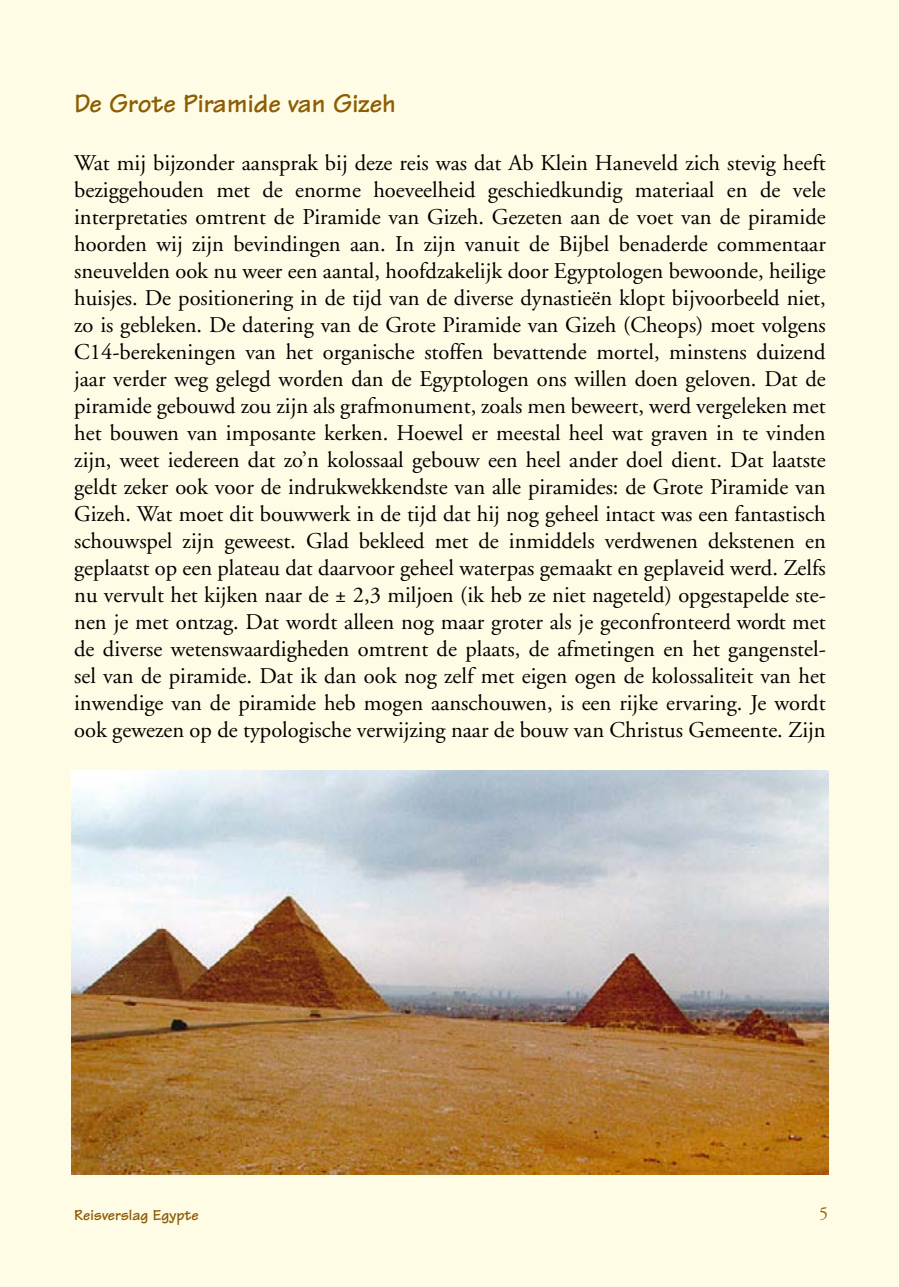
<style>
.page{position:relative;width:899px;height:1287px;background:#fffce6}
.page>*{position:absolute;margin:0;border:0;box-sizing:border-box;transform-origin:0 0}
.t1{font:700 27px "Tekton";color:#8d5d04}
.t2{font:22.5px/27px "Adobe Garamond";color:#000;text-align:justify}
.t3{font:18px "Adobe Garamond";color:#8d5d04}
.t4{font:700 15.75px "Tekton";color:#8d5d04}
</style>
<div class="page">
<img style="left:72px;top:771px;width:756px;height:403px">
<p class="t1" style="left:74px;top:87px;width:323px">De Grote Piramide van Gizeh</p>
<p class="t2" style="left:74px;top:150px;width:753px">Wat mij bijzonder aansprak bij deze reis was dat Ab Klein Haneveld zich stevig heeft beziggehouden met de enorme hoeveelheid geschiedkundig materiaal en de vele interpretaties omtrent de Piramide van Gizeh. Gezeten aan de voet van de piramide hoorden wij zijn bevindingen aan. In zijn vanuit de Bijbel benaderde commentaar sneuvelden ook nu weer een aantal, hoofdzakelijk door Egyptologen bewoonde, heilige huisjes. De positionering in de tijd van de diverse dynastieën klopt bijvoorbeeld niet, zo is gebleken. De datering van de Grote Piramide van Gizeh (Cheops) moet volgens C14-berekeningen van het organische stoffen bevattende mortel, minstens duizend jaar verder weg gelegd worden dan de Egyptologen ons willen doen geloven. Dat de piramide gebouwd zou zijn als grafmonument, zoals men beweert, werd vergeleken met het bouwen van imposante kerken. Hoewel er meestal heel wat graven in te vinden zijn, weet iedereen dat zo’n kolossaal gebouw een heel ander doel dient. Dat laatste geldt zeker ook voor de indrukwekkendste van alle piramides: de Grote Piramide van Gizeh. Wat moet dit bouwwerk in de tijd dat hij nog geheel intact was een fantastisch schouwspel zijn geweest. Glad bekleed met de inmiddels verdwenen dekstenen en geplaatst op een plateau dat daarvoor geheel waterpas gemaakt en geplaveid werd. Zelfs nu vervult het kijken naar de ± 2,3 miljoen (ik heb ze niet nageteld) opgestapelde ste&shy;nen je met ontzag. Dat wordt alleen nog maar groter als je geconfronteerd wordt met de diverse wetenswaardigheden omtrent de plaats, de afmetingen en het gangenstel&shy;sel van de piramide. Dat ik dan ook nog zelf met eigen ogen de kolossaliteit van het inwendige van de piramide heb mogen aanschouwen, is een rijke ervaring. Je wordt ook gewezen op de typologische verwijzing naar de bouw van Christus Gemeente. Zijn</p>
<p class="t4" style="left:74px;top:1205px;width:126px">Reisverslag Egypte</p>
<p class="t3" style="left:819px;top:1204px;width:10px">5</p>
</div>
